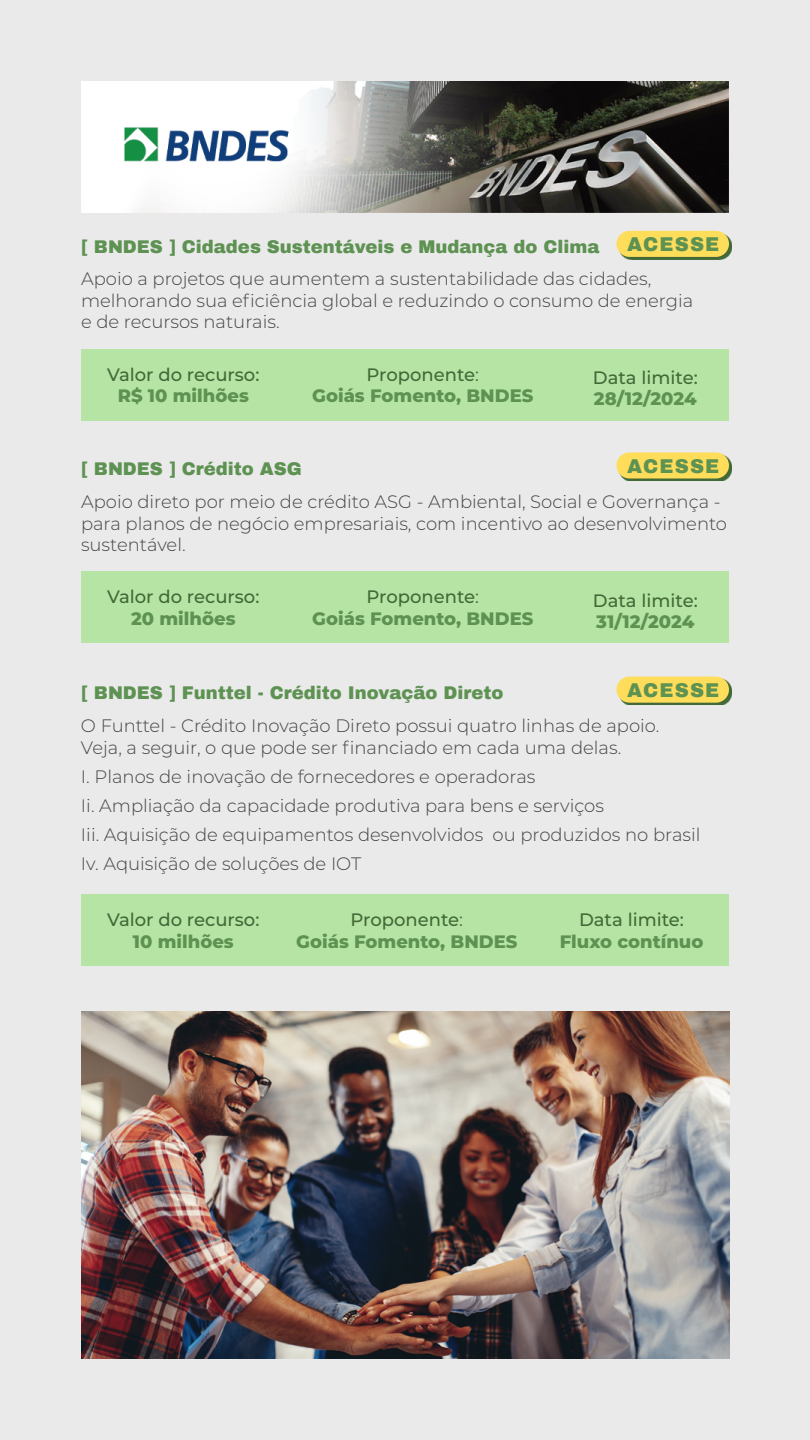
<style>
.page{position:relative;width:810px;height:1440px;background:#eaeaea}
.page>*{position:absolute;margin:0;border:0;box-sizing:border-box;transform-origin:0 0}
.t1{font:900 19.5px "Archivo";letter-spacing:.06em;color:#5e9252}
.t2{font:300 18px/21.6px "Montserrat";color:#444}
.t3{font:800 18px/21.6px "Montserrat";color:#5e9252;text-align:center}
.t4{font:900 18px "Archivo";color:#5e9252}
.t5{font:500 18px "Montserrat";color:#426936}
.s1{font-weight:500;color:#426936}
.s2{font-weight:400;color:#426936}
</style>
<div class="page">
<img style="left:81px;top:81px;width:648px;height:132px">
<div style="left:81px;top:349px;width:648px;height:71px;background:#b5e4a5"></div>
<div style="left:81px;top:572px;width:648px;height:71px;background:#b5e4a5"></div>
<div style="left:81px;top:895px;width:648px;height:71px;background:#b5e4a5"></div>
<svg style="left:618px;top:233px;width:114px;height:27px"></svg>
<div style="left:617px;top:231px;width:112px;height:26px;background:#fedd5b;border-radius:13px"></div>
<svg style="left:618px;top:455px;width:114px;height:26px"></svg>
<div style="left:617px;top:452px;width:112px;height:27px;background:#fedd5b;border-radius:13px"></div>
<svg style="left:618px;top:678px;width:114px;height:27px"></svg>
<div style="left:617px;top:677px;width:112px;height:26px;background:#fedd5b;border-radius:13px"></div>
<img style="left:81px;top:1011px;width:648px;height:348px">
<p class="t4" style="left:81px;top:236px;width:520px">[ BNDES ] Cidades Sustentáveis e Mudança do Clima</p>
<p class="t1" style="left:627px;top:232px;width:94px">ACESSE</p>
<p class="t2" style="left:81px;top:267px;width:614px">Apoio a projetos que aumentem a sustentabilidade das cidades, melhorando sua eficiência global e reduzindo o consumo de energia e de recursos naturais.</p>
<p class="t5" style="left:107px;top:362px;width:154px">Valor do recurso:</p>
<p class="t3" style="left:118px;top:384px;width:133px">R$ 10 milhões</p>
<p class="t3" style="left:312px;top:362px;width:223px"><span class="s1">Proponente</span><span class="s2">:<br></span>Goiás Fomento, BNDES</p>
<p class="t5" style="left:593px;top:365px;width:107px">Data limite:</p>
<p class="t3" style="left:594px;top:387px;width:104px">28/12/2024</p>
<p class="t4" style="left:81px;top:458px;width:222px">[ BNDES ] Crédito ASG</p>
<p class="t1" style="left:627px;top:454px;width:94px">ACESSE</p>
<p class="t2" style="left:81px;top:490px;width:648px">Apoio direto por meio de crédito ASG - Ambiental, Social e Governança - para planos de negócio empresariais, com incentivo ao desenvolvimento sustentável.</p>
<p class="t5" style="left:107px;top:584px;width:154px">Valor do recurso:</p>
<p class="t3" style="left:131px;top:607px;width:106px">20 milhões</p>
<p class="t3" style="left:312px;top:585px;width:223px"><span class="s1">Proponente</span><span class="s2">:<br></span>Goiás Fomento, BNDES</p>
<p class="t5" style="left:593px;top:588px;width:107px">Data limite:</p>
<p class="t3" style="left:596px;top:610px;width:100px">31/12/2024</p>
<p class="t4" style="left:81px;top:682px;width:424px">[ BNDES ] Funttel - Crédito Inovação Direto</p>
<p class="t1" style="left:627px;top:678px;width:94px">ACESSE</p>
<p class="t2" style="left:81px;top:714px;width:580px">O Funttel - Crédito Inovação Direto possui quatro linhas de apoio.<br>Veja, a seguir, o que pode ser financiado em cada uma delas.</p>
<p class="t2" style="left:81px;top:761px;width:621px;line-height:29.1px">I. Planos de inovação de fornecedores e operadoras<br>Ii. Ampliação da capacidade produtiva para bens e serviços<br>Iii. Aquisição de equipamentos desenvolvidos ou produzidos no brasil Iv. Aquisição de soluções de IOT</p>
<p class="t5" style="left:107px;top:907px;width:154px">Valor do recurso:</p>
<p class="t3" style="left:133px;top:930px;width:102px">10 milhões</p>
<p class="t3" style="left:296px;top:908px;width:223px"><span class="s1">Proponente</span><span class="s2">:<br></span>Goiás Fomento, BNDES</p>
<p class="t5" style="left:579px;top:907px;width:107px">Data limite:</p>
<p class="t3" style="left:560px;top:930px;width:145px">Fluxo contínuo</p>
</div>
